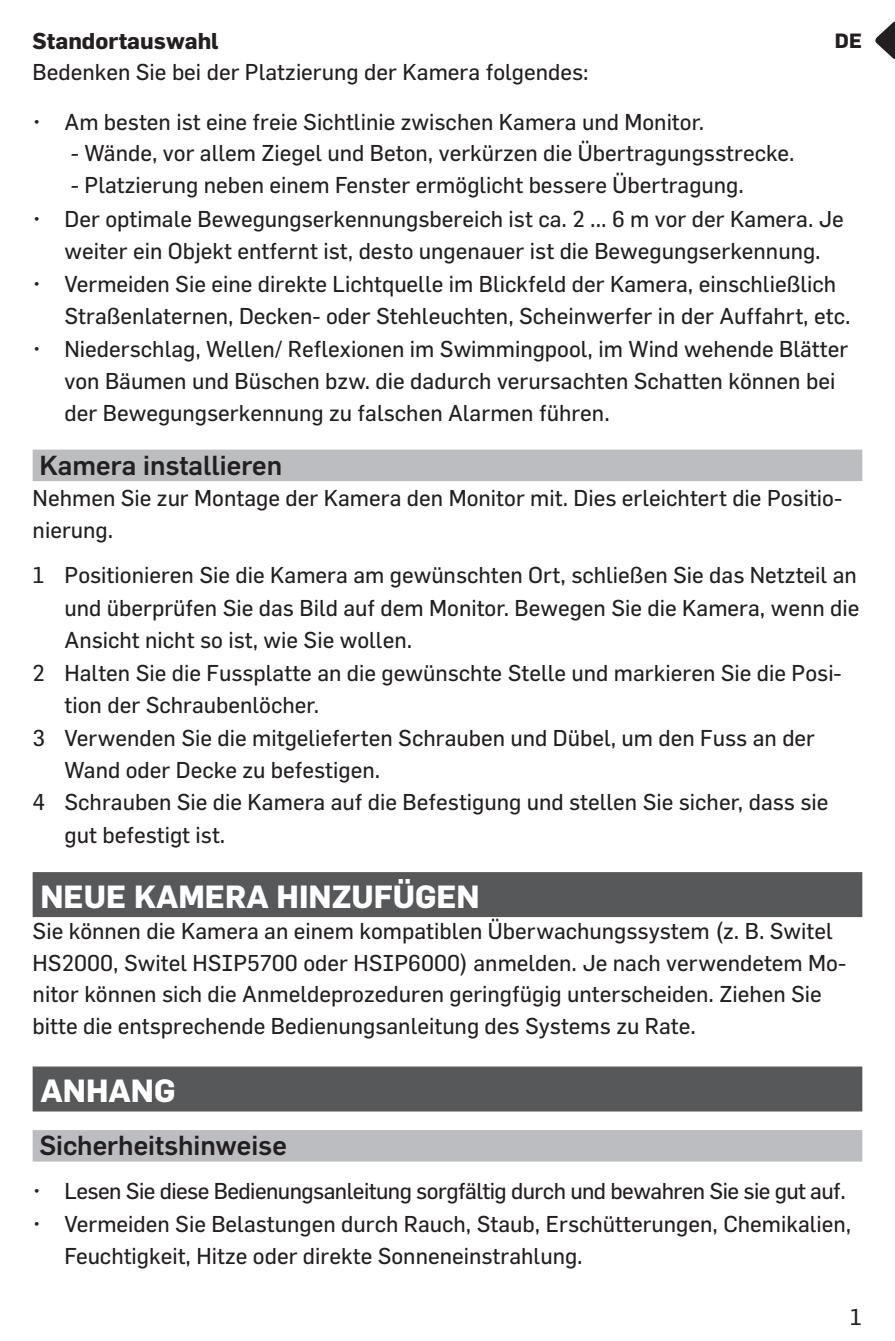
<style>
.page{position:relative;width:895px;height:1341px;background:#fff}
.page>*{position:absolute;margin:0;border:0;box-sizing:border-box;transform-origin:0 0}
.t1{font:700 31.5px "Flama";color:#fff}
.t2{font:500 27px "Flama";color:#231f20}
.t3{font:22.5px/32.4px "Flama";color:#231f20}
.t4{font:22.5px "Flama";letter-spacing:-.025em;color:#231f20}
.t5{font:700 22.5px "Flama";color:#231f20}
.t6{font:700 20.25px "Flama";color:#231f20}
</style>
<div class="page">
<div style="left:33px;top:450px;width:829px;height:31px;background:#bcbdc0"></div>
<div style="left:33px;top:872px;width:829px;height:45px;background:#57585a"></div>
<div style="left:33px;top:1066px;width:829px;height:45px;background:#57585a"></div>
<div style="left:33px;top:1130px;width:829px;height:31px;background:#bcbdc0"></div>
<svg style="left:875px;top:22px;width:19px;height:37px"></svg>
<p class="t5" style="left:33px;top:32px;width:187px">Standortauswahl</p>
<p class="t3" style="left:33px;top:58px;width:557px">Bedenken Sie bei der Platzierung der Kamera folgendes:</p>
<p class="t3" style="left:33px;top:108px;width:673px">• Am besten ist eine freie Sichtlinie zwischen Kamera und Monitor.</p>
<p class="t3" style="left:71px;top:139px;width:725px">- Wände, vor allem Ziegel und Beton, verkürzen die Übertragungsstrecke.</p>
<p class="t3" style="left:71px;top:171px;width:674px">- Platzierung neben einem Fenster ermöglicht bessere Übertragung.</p>
<p class="t3" style="left:33px;top:205px;width:812px;text-align:center">• Der optimale Bewegungserkennungsbereich ist ca. 2 ... 6 m vor der Kamera. Je weiter ein Objekt entfernt ist, desto ungenauer ist die Bewegungserkennung.</p>
<p class="t3" style="left:65px;top:270px;width:787px;text-indent:-32px">• Vermeiden Sie eine direkte Lichtquelle im Blickfeld der Kamera, einschließlich<br>Straßenlaternen, Decken- oder Stehleuchten, Scheinwerfer in der Auffahrt, etc.</p>
<p class="t3" style="left:65px;top:335px;width:785px;text-indent:-32px">• Niederschlag, Wellen/ Reflexionen im Swimmingpool, im Wind wehende Blätter von Bäumen und Büschen bzw. die dadurch verursachten Schatten können bei der Bewegungserkennung zu falschen Alarmen führen.</p>
<p class="t2" style="left:39px;top:455px;width:244px">Kamera installieren</p>
<p class="t3" style="left:33px;top:485px;width:811px;line-height:31.5px">Nehmen Sie zur Montage der Kamera den Monitor mit. Dies erleichtert die Positio&shy;nierung.</p>
<p class="t3" style="left:33px;top:561px;width:825px">1 Positionieren Sie die Kamera am gewünschten Ort, schließen Sie das Netzteil an</p>
<p class="t3" style="left:65px;top:594px;width:796px">und überprüfen Sie das Bild auf dem Monitor. Bewegen Sie die Kamera, wenn die</p>
<p class="t3" style="left:65px;top:626px;width:349px">Ansicht nicht so ist, wie Sie wollen.</p>
<p class="t3" style="left:33px;top:659px;width:810px">2 Halten Sie die Fussplatte an die gewünschte Stelle und markieren Sie die Posi-</p>
<p class="t3" style="left:65px;top:691px;width:256px">tion der Schraubenlöcher.</p>
<p class="t3" style="left:33px;top:723px;width:784px">3 Verwenden Sie die mitgelieferten Schrauben und Dübel, um den Fuss an der</p>
<p class="t3" style="left:65px;top:756px;width:317px">Wand oder Decke zu befestigen.</p>
<p class="t3" style="left:33px;top:788px;width:797px">4 Schrauben Sie die Kamera auf die Befestigung und stellen Sie sicher, dass sie</p>
<p class="t3" style="left:65px;top:821px;width:162px">gut befestigt ist.</p>
<h1 class="t1" style="left:40px;top:885px;width:440px">NEUE KAMERA HINZUFÜGEN</h1>
<p class="t3" style="left:33px;top:917px;width:815px;line-height:31.5px">Sie können die Kamera an einem kompatiblen Überwachungssystem (z. B. Switel HS2000, Switel HSIP5700 oder HSIP6000) anmelden. Je nach verwendetem Mo&shy;nitor können sich die Anmeldeprozeduren geringfügig unterscheiden. Ziehen Sie bitte die entsprechende Bedienungsanleitung des Systems zu Rate.</p>
<p class="t6" style="left:834px;top:33px;width:28px">DE</p>
<h1 class="t1" style="left:40px;top:1079px;width:136px">ANHANG</h1>
<p class="t2" style="left:39px;top:1136px;width:249px">Sicherheitshinweise</p>
<p class="t4" style="left:33px;top:1183px;width:814px">• Lesen Sie diese Bedienungsanleitung sorgfältig durch und bewahren Sie sie gut auf.</p>
<p class="t3" style="left:65px;top:1209px;width:788px;text-indent:-32px">• Vermeiden Sie Belastungen durch Rauch, Staub, Erschütterungen, Chemikalien,<br>Feuchtigkeit, Hitze oder direkte Sonneneinstrahlung.</p>
<p class="t3" style="left:849px;top:1303px;width:14px">1</p>
</div>
